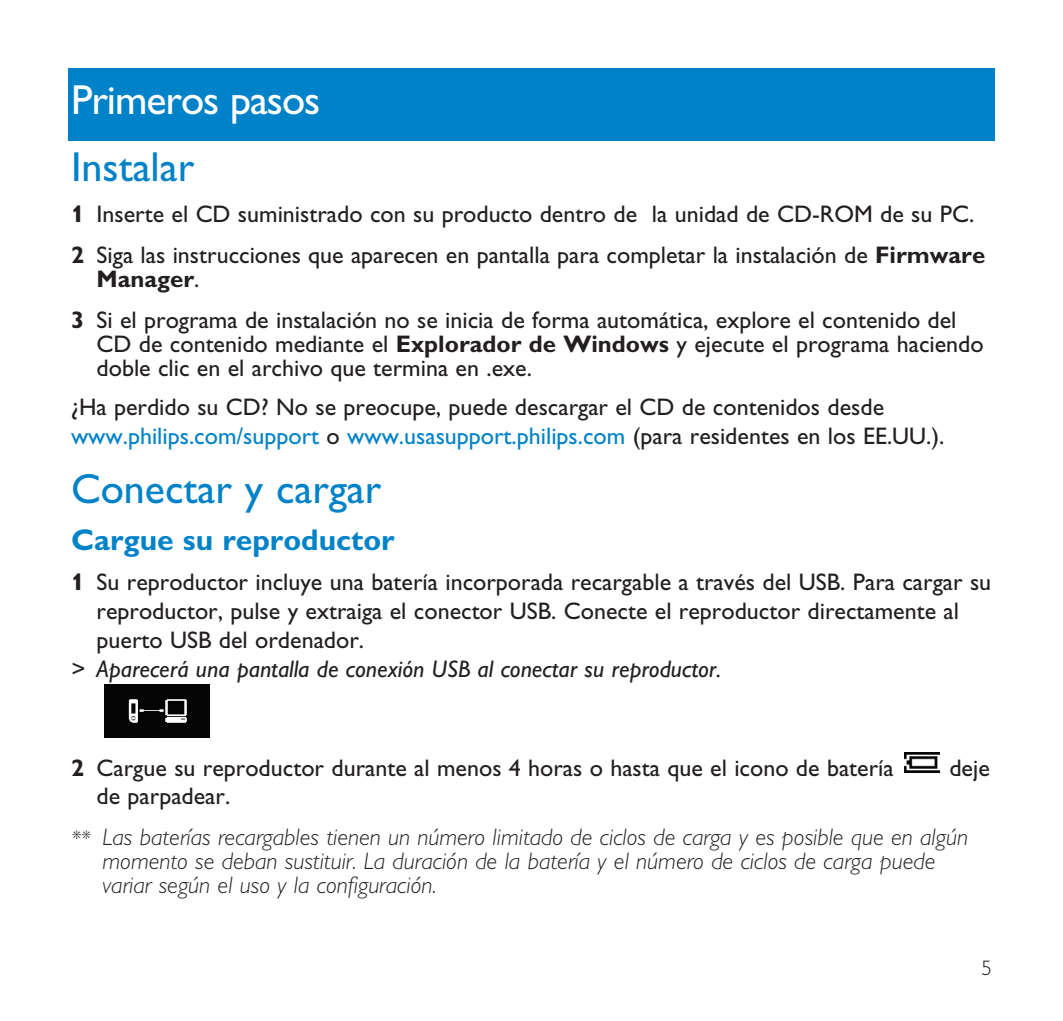
<style>
.page{position:relative;width:1063px;height:1021px;background:#fff}
.page>*{position:absolute;margin:0;border:0;box-sizing:border-box;transform-origin:0 0}
.t1{font:42px "Gill Alt One";color:#0082c8}
.t2{font:42px "Gill Alt One";letter-spacing:-.025em;color:#fff}
.t3{font:700 30px "Gill Alt One";color:#0082c8}
.t4{font:24px/28.8px "Gill Alt One";color:#231f20}
.t5{font:italic 300 24px/24px "Gill Alt One";color:#231f20}
.t6{font:italic 24px "Gill Alt One";color:#231f20}
.t7{font:300 21px "Gill Alt One";color:#231f20}
.s1{font-weight:700}
.s2{color:#0082c8}
.s3{font-size:21px}
</style>
<div class="page">
<img style="left:904px;top:752px;width:35px;height:20px">
<div style="left:68px;top:69px;width:927px;height:72px;background:#0082c8"></div>
<img style="left:104px;top:684px;width:105px;height:53px">
<h1 class="t2" style="left:71px;top:84px;width:251px">Primeros pasos</h1>
<h1 class="t1" style="left:71px;top:151px;width:125px">Instalar</h1>
<p class="t4" style="left:71px;top:196px;width:916px;line-height:41.1px"><span class="s1">1</span> Inserte el CD suministrado con su producto dentro de la unidad de CD-ROM de su PC.<br><span class="s1">2</span> Siga las instrucciones que aparecen en pantalla para completar la instalación de <span class="s1">Firmware</span></p>
<p class="t4" style="left:71px;top:261px;width:887px;line-height:41.1px;text-indent:26px"><span class="s1">Manager</span>.<br><span class="s1">3</span> Si el programa de instalación no se inicia de forma automática, explore el contenido del</p>
<p class="t4" style="left:97px;top:334px;width:889px;line-height:24px">CD de contenido mediante el <span class="s1">Explorador de Windows</span> y ejecute el programa haciendo doble clic en el archivo que termina en .exe.</p>
<p class="t4" style="left:71px;top:395px;width:875px">¿Ha perdido su CD? No se preocupe, puede descargar el CD de contenidos desde <span class="s2">www.philips.com/support</span> o <span class="s2">www.usasupport.philips.com</span> (para residentes en los EE.UU.).</p>
<h1 class="t1" style="left:71px;top:473px;width:312px">Conectar y cargar</h1>
<p class="t3" style="left:71px;top:528px;width:325px">Cargue su reproductor</p>
<p class="t4" style="left:97px;top:570px;width:896px;text-indent:-26px"><span class="s1">1</span> Su reproductor incluye una batería incorporada recargable a través del USB. Para cargar su reproductor, pulse y extraiga el conector USB. Conecte el reproductor directamente al puerto USB del ordenador.</p>
<p class="t6" style="left:71px;top:659px;width:652px">&gt; Aparecerá una pantalla de conexión USB al conectar su reproductor.</p>
<p class="t4" style="left:71px;top:755px;width:824px"><span class="s1">2</span> Cargue su reproductor durante al menos 4 horas o hasta que el icono de batería</p>
<p class="t4" style="left:949px;top:755px;width:42px">deje</p>
<p class="t4" style="left:97px;top:784px;width:135px">de parpadear.</p>
<p class="t5" style="left:102px;top:827px;width:867px;text-indent:-31px"><span class="s3">**</span> Las baterías recargables tienen un número limitado de ciclos de carga y es posible que en algún momento se deban sustituir. La duración de la batería y el número de ciclos de carga puede variar según el uso y la configuración.</p>
<p class="t7" style="left:981px;top:960px;width:12px">5</p>
</div>
